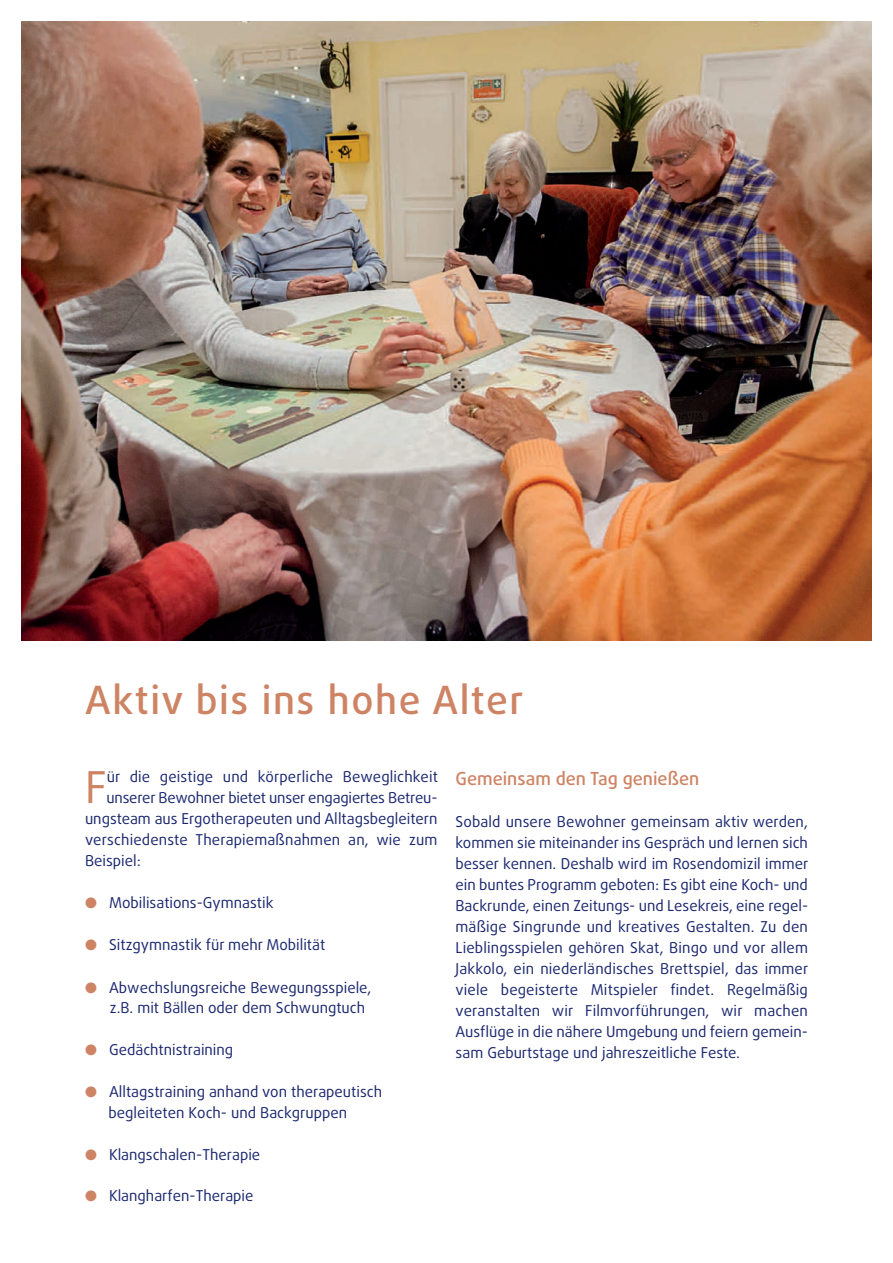
<style>
.page{position:relative;width:893px;height:1263px;background:#fff}
.page>*{position:absolute;margin:0;border:0;box-sizing:border-box;transform-origin:0 0}
.t1{font:43.95px "Daxline OT";color:#ce8464}
.t2{font:500 39px "Daxline OT";letter-spacing:.04em;color:#ce8464}
.t3{font:500 18px "Daxline OT";color:#ce8464}
.t4{font:15px/21px "Daxline OT";color:#19266e}
.s1{color:#ce8464}
</style>
<div class="page">
<img style="left:21px;top:21px;width:851px;height:620px">
<h2 class="t2" style="left:85px;top:683px;width:440px">Aktiv bis ins hohe Alter</h2>
<h1 class="t1" style="left:85px;top:769px;width:23px">F</h1>
<p class="t4" style="left:107px;top:767px;width:333px">ür die geistige und körperliche Beweglichkeit</p>
<p class="t4" style="left:106px;top:788px;width:333px">unserer Bewohner bietet unser engagiertes Betreu-</p>
<p class="t4" style="left:85px;top:809px;width:354px">ungsteam aus Ergotherapeuten und Alltagsbegleitern</p>
<p class="t4" style="left:85px;top:830px;width:354px">verschiedenste Therapiemaßnahmen an, wie zum</p>
<p class="t4" style="left:85px;top:851px;width:57px">Beispiel:</p>
<p class="t4" style="left:85px;top:893px;width:190px"><span class="s1">●</span> Mobilisations-Gymnastik</p>
<p class="t4" style="left:85px;top:935px;width:242px"><span class="s1">●</span> Sitzgymnastik für mehr Mobilität</p>
<p class="t4" style="left:110px;top:977px;width:263px;text-indent:-25px"><span class="s1">●</span> Abwechslungsreiche Bewegungsspiele, z.B. mit Bällen oder dem Schwungtuch</p>
<p class="t4" style="left:85px;top:1040px;width:150px"><span class="s1">●</span> Gedächtnistraining</p>
<p class="t4" style="left:109px;top:1082px;width:275px;text-indent:-24px"><span class="s1">●</span> Alltagstraining anhand von therapeutisch begleiteten Koch- und Backgruppen</p>
<p class="t4" style="left:85px;top:1144px;width:177px"><span class="s1">●</span> Klangschalen-Therapie</p>
<p class="t4" style="left:85px;top:1185px;width:170px"><span class="s1">●</span> Klangharfen-Therapie</p>
<p class="t3" style="left:455px;top:770px;width:245px">Gemeinsam den Tag genießen</p>
<p class="t4" style="left:455px;top:812px;width:354px;text-align:justify">Sobald unsere Bewohner gemeinsam aktiv werden, kommen sie miteinander ins Gespräch und lernen sich besser kennen. Deshalb wird im Rosendomizil immer ein buntes Programm geboten: Es gibt eine Koch- und Backrunde, einen Zeitungs- und Lesekreis, eine regel&shy;mäßige Singrunde und kreatives Gestalten. Zu den Lieblingsspielen gehören Skat, Bingo und vor allem Jakkolo, ein niederländisches Brettspiel, das immer viele begeisterte Mitspieler findet. Regelmäßig veranstalten wir Filmvorführungen, wir machen Ausflüge in die nähere Umgebung und feiern gemein&shy;sam Geburtstage und jahreszeitliche Feste.</p>
</div>
